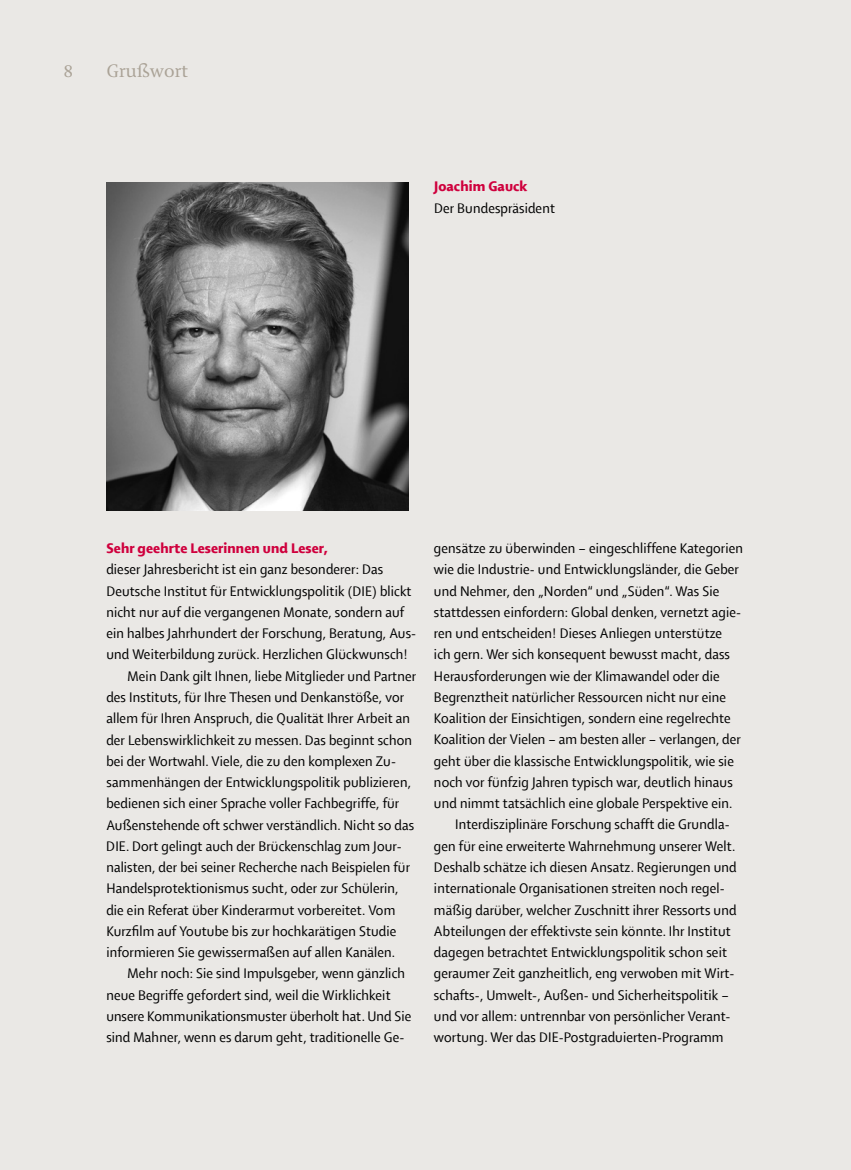
<style>
.page{position:relative;width:851px;height:1170px;background:#fff}
.page>*{position:absolute;margin:0;border:0;box-sizing:border-box;transform-origin:0 0}
.t1{font:19.5px "Enigma 2";color:#aaa296}
.t2{font:15px "Shaker R";letter-spacing:.01em;color:#000}
.t3{font:15px "Shaker RH";letter-spacing:.01em;color:#cf003d}
</style>
<div class="page">
<hr style="left:850px;top:0;width:1px;height:1169px;background:#eae8e5">
<div style="left:0;top:0;width:850px;height:1169px;background:#eae8e5"></div>
<img style="left:106px;top:183px;width:302px;height:327px">
<h1 class="t1" style="left:64px;top:58px;width:11px">8</h1>
<h1 class="t1" style="left:106px;top:58px;width:83px">Grußwort</h1>
<p class="t3" style="left:434px;top:178px;width:95px">Joachim Gauck</p>
<p class="t2" style="left:434px;top:200px;width:122px">Der Bundespräsident</p>
<p class="t3" style="left:106px;top:540px;width:223px">Sehr geehrte Leserinnen und Leser,</p>
<p class="t2" style="left:106px;top:561px;width:278px">dieser Jahresbericht ist ein ganz besonderer: Das</p>
<p class="t2" style="left:106px;top:582px;width:307px">Deutsche Institut für Entwicklungspolitik (DIE) blickt</p>
<p class="t2" style="left:106px;top:604px;width:299px">nicht nur auf die vergangenen Monate, sondern auf</p>
<p class="t2" style="left:106px;top:625px;width:311px">ein halbes Jahrhundert der Forschung, Beratung, Aus-</p>
<p class="t2" style="left:106px;top:646px;width:303px">und Weiterbildung zurück. Herzlichen Glückwunsch!</p>
<p class="t2" style="left:128px;top:667px;width:290px">Mein Dank gilt Ihnen, liebe Mitglieder und Partner</p>
<p class="t2" style="left:106px;top:689px;width:299px">des Instituts, für Ihre Thesen und Denkanstöße, vor</p>
<p class="t2" style="left:106px;top:710px;width:305px">allem für Ihren Anspruch, die Qualität Ihrer Arbeit an</p>
<p class="t2" style="left:106px;top:731px;width:307px">der Lebenswirklichkeit zu messen. Das beginnt schon</p>
<p class="t2" style="left:106px;top:752px;width:291px">bei der Wortwahl. Viele, die zu den komplexen Zu-</p>
<p class="t2" style="left:106px;top:774px;width:306px">sammenhängen der Entwicklungspolitik publizieren,</p>
<p class="t2" style="left:106px;top:795px;width:294px">bedienen sich einer Sprache voller Fachbegriffe, für</p>
<p class="t2" style="left:106px;top:816px;width:309px">Außenstehende oft schwer verständlich. Nicht so das</p>
<p class="t2" style="left:106px;top:837px;width:297px">DIE. Dort gelingt auch der Brückenschlag zum Jour-</p>
<p class="t2" style="left:106px;top:859px;width:305px">nalisten, der bei seiner Recherche nach Beispielen für</p>
<p class="t2" style="left:106px;top:880px;width:294px">Handelsprotektionismus sucht, oder zur Schülerin,</p>
<p class="t2" style="left:106px;top:901px;width:290px">die ein Referat über Kinderarmut vorbereitet. Vom</p>
<p class="t2" style="left:106px;top:922px;width:291px">Kurzfilm auf Youtube bis zur hochkarätigen Studie</p>
<p class="t2" style="left:106px;top:944px;width:290px">informieren Sie gewissermaßen auf allen Kanälen.</p>
<p class="t2" style="left:128px;top:965px;width:279px">Mehr noch: Sie sind Impulsgeber, wenn gänzlich</p>
<p class="t2" style="left:106px;top:986px;width:286px">neue Begriffe gefordert sind, weil die Wirklichkeit</p>
<p class="t2" style="left:106px;top:1007px;width:306px">unsere Kommunikationsmuster überholt hat. Und Sie</p>
<p class="t2" style="left:106px;top:1029px;width:299px">sind Mahner, wenn es darum geht, traditionelle Ge-</p>
<p class="t2" style="left:434px;top:540px;width:310px">gensätze zu überwinden – eingeschliffene Kategorien</p>
<p class="t2" style="left:434px;top:561px;width:306px">wie die Industrie- und Entwicklungsländer, die Geber</p>
<p class="t2" style="left:434px;top:582px;width:287px">und Nehmer, den „Norden“ und „Süden“. Was Sie</p>
<p class="t2" style="left:434px;top:603px;width:308px">stattdessen einfordern: Global denken, vernetzt agie-</p>
<p class="t2" style="left:434px;top:625px;width:290px">ren und entscheiden! Dieses Anliegen unterstütze</p>
<p class="t2" style="left:434px;top:646px;width:297px">ich gern. Wer sich konsequent bewusst macht, dass</p>
<p class="t2" style="left:434px;top:667px;width:287px">Herausforderungen wie der Klimawandel oder die</p>
<p class="t2" style="left:434px;top:688px;width:293px">Begrenztheit natürlicher Ressourcen nicht nur eine</p>
<p class="t2" style="left:434px;top:710px;width:298px">Koalition der Einsichtigen, sondern eine regelrechte</p>
<p class="t2" style="left:434px;top:731px;width:308px">Koalition der Vielen – am besten aller – verlangen, der</p>
<p class="t2" style="left:434px;top:752px;width:301px">geht über die klassische Entwicklungspolitik, wie sie</p>
<p class="t2" style="left:434px;top:773px;width:300px">noch vor fünfzig Jahren typisch war, deutlich hinaus</p>
<p class="t2" style="left:434px;top:795px;width:300px">und nimmt tatsächlich eine globale Perspektive ein.</p>
<p class="t2" style="left:455px;top:816px;width:276px">Interdisziplinäre Forschung schafft die Grundla-</p>
<p class="t2" style="left:434px;top:837px;width:303px">gen für eine erweiterte Wahrnehmung unserer Welt.</p>
<p class="t2" style="left:434px;top:859px;width:304px">Deshalb schätze ich diesen Ansatz. Regierungen und</p>
<p class="t2" style="left:434px;top:880px;width:292px">internationale Organisationen streiten noch regel-</p>
<p class="t2" style="left:434px;top:901px;width:304px">mäßig darüber, welcher Zuschnitt ihrer Ressorts und</p>
<p class="t2" style="left:434px;top:922px;width:298px">Abteilungen der effektivste sein könnte. Ihr Institut</p>
<p class="t2" style="left:434px;top:944px;width:294px">dagegen betrachtet Entwicklungspolitik schon seit</p>
<p class="t2" style="left:434px;top:965px;width:302px">geraumer Zeit ganzheitlich, eng verwoben mit Wirt-</p>
<p class="t2" style="left:434px;top:986px;width:296px">schafts-, Umwelt-, Außen- und Sicherheitspolitik –</p>
<p class="t2" style="left:434px;top:1007px;width:298px">und vor allem: untrennbar von persönlicher Verant-</p>
<p class="t2" style="left:434px;top:1029px;width:291px">wortung. Wer das DIE-Postgraduierten-Programm</p>
</div>
